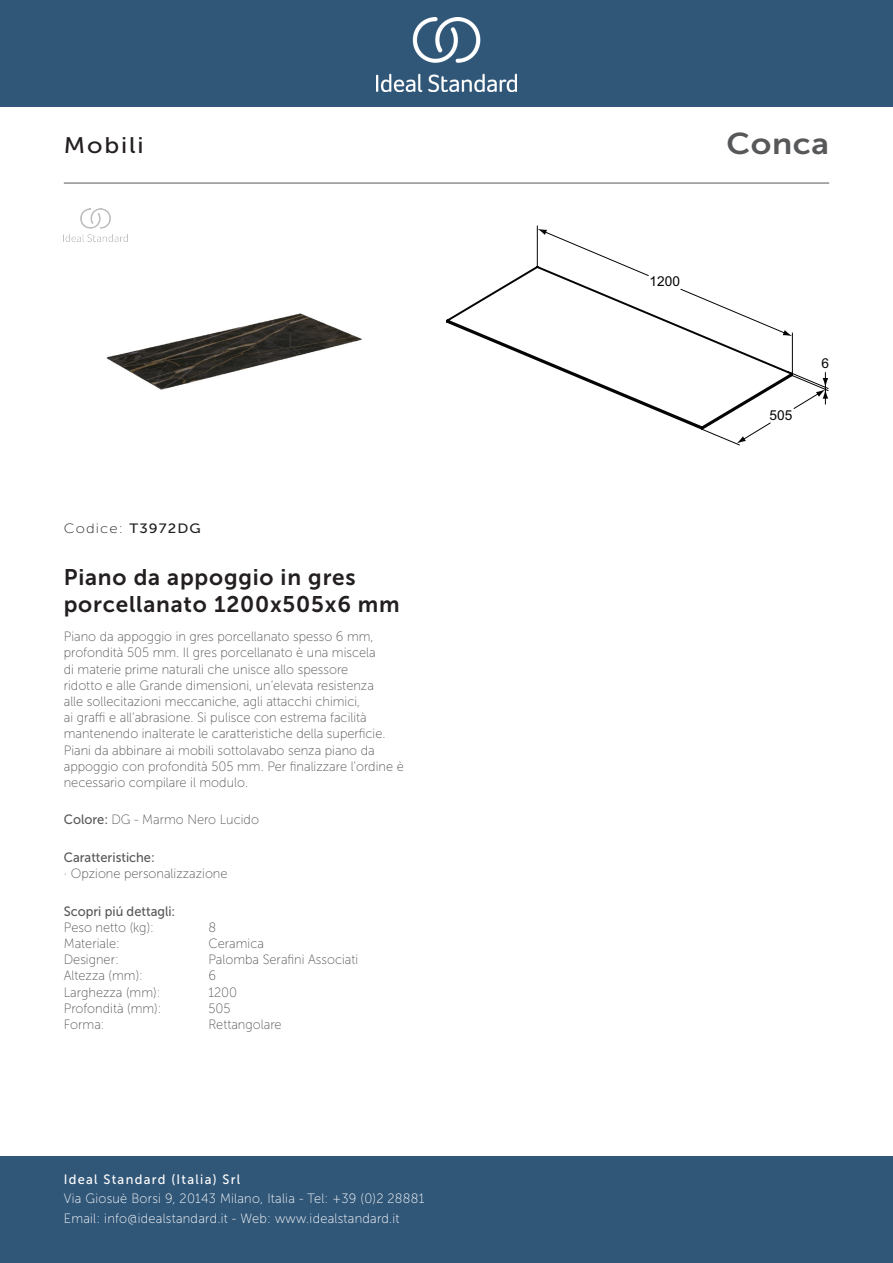
<style>
.page{position:relative;width:893px;height:1263px;background:#fff}
.page>*{position:absolute;margin:0;border:0;box-sizing:border-box;transform-origin:0 0}
._001_Produkttyp{font:30px "Museo Sans 700";letter-spacing:.02em;color:#57585a;scale:1.1 1}
.Article_Name{font:22.5px/27px "Museo Sans 700";letter-spacing:.035em;color:#231f20}
.t1{font:22.5px "Museo Sans 500";letter-spacing:.075em;color:#231f20;scale:1.1 1}
.t2{font:13.65px "Arial";color:#040503}
.Marketing_Descriptio{font:13.5px/16.2px "Museo Sans 100";color:#57585a;scale:.95 1}
.t3{font:13.5px/19.5px "Museo Sans 100";letter-spacing:.02em;color:#fff;scale:.95 1}
.Features{font:13.5px/16.2px "Museo Sans 100";color:#57585a;scale:.95 1}
.Designer{font:13.5px "Museo Sans 100";color:#57585a;scale:.95 1}
.Colour{font:13.5px "Museo Sans 100";color:#57585a;scale:.95 1}
.t4{font:13.5px "Museo Sans 500";letter-spacing:.1em;color:#fff;scale:.95 1}
.t5{font:13.5px "Museo Sans 500";color:#57585a;scale:.95 1}
.Material{font:13.5px "Museo Sans 100";color:#57585a;scale:.95 1}
.Width__mm{font:13.5px "Museo Sans 100";color:#57585a;scale:.95 1}
.Depth__mm{font:13.5px "Museo Sans 100";color:#57585a;scale:.95 1}
.Shape{font:13.5px "Museo Sans 100";color:#57585a;scale:.95 1}
.Net_Weight__kg{font:13.5px "Museo Sans 100";color:#57585a;scale:.95 1}
.t6{font:13.5px "Museo Sans 100";letter-spacing:.075em;color:#231f20;scale:1.1 1}
.Height__mm{font:13.5px "Museo Sans 100";color:#57585a;scale:.95 1}
.s1{font-family:"Museo Sans 500"}
</style>
<div class="page">
<div style="left:0;top:1157px;width:893px;height:106px;background:#305678"></div>
<div style="left:0;top:0;width:893px;height:107px;background:#305678"></div>
<img style="left:376px;top:18px;width:141px;height:73px">
<hr style="left:64px;top:183px;width:765px;height:1px;background:#57585a">
<img style="left:106px;top:313px;width:255px;height:77px">
<svg style="left:446px;top:266px;width:90px;height:94px"></svg>
<svg style="left:821px;top:372px;width:8px;height:33px"></svg>
<svg style="left:536px;top:225px;width:285px;height:220px"></svg>
<svg style="left:537px;top:229px;width:255px;height:107px"></svg>
<img style="left:65px;top:208px;width:63px;height:34px">
<p class="t1" style="left:64px;top:133px;width:74px">Mobili</p>
<p class="_001_Produkttyp" style="left:726px;top:127px;width:95px">Conca</p>
<p class="t6" style="left:64px;top:521px;width:126px">Codice: <span class="s1">T3972DG</span></p>
<p class="Article_Name" style="left:64px;top:564px;width:338px">Piano da appoggio in gres porcellanato 1200x505x6 mm</p>
<p class="Marketing_Descriptio" style="left:64px;top:629px;width:359px">Piano da appoggio in gres porcellanato spesso 6 mm, profondità 505 mm. Il gres porcellanato è una miscela<br>di materie prime naturali che unisce allo spessore<br>ridotto e alle Grande dimensioni, un‘elevata resistenza<br>alle sollecitazioni meccaniche, agli attacchi chimici,<br>ai graffi e all‘abrasione. Si pulisce con estrema facilità mantenendo inalterate le caratteristiche della superficie.<br>Piani da abbinare ai mobili sottolavabo senza piano da appoggio con profondità 505 mm. Per finalizzare l‘ordine è necessario compilare il modulo.</p>
<p class="Colour" style="left:64px;top:813px;width:207px"><span class="s1">Colore:</span> DG - Marmo Nero Lucido</p>
<p class="Features" style="left:64px;top:849px;width:174px"><span class="s1">Caratteristiche:<br></span>· Opzione personalizzazione</p>
<p class="t5" style="left:64px;top:903px;width:119px">Scopri piú dettagli:</p>
<p class="Net_Weight__kg" style="left:64px;top:920px;width:96px">Peso netto (kg):</p>
<p class="Net_Weight__kg" style="left:208px;top:920px;width:10px">8</p>
<p class="Material" style="left:64px;top:936px;width:61px">Materiale:</p>
<p class="Material" style="left:208px;top:936px;width:60px">Ceramica</p>
<p class="Designer" style="left:64px;top:952px;width:59px">Designer:</p>
<p class="Designer" style="left:208px;top:952px;width:159px">Palomba Serafini Associati</p>
<p class="Height__mm" style="left:64px;top:968px;width:85px">Altezza (mm):</p>
<p class="Height__mm" style="left:208px;top:968px;width:9px">6</p>
<p class="Width__mm" style="left:64px;top:985px;width:103px">Larghezza (mm):</p>
<p class="Width__mm" style="left:208px;top:985px;width:32px">1200</p>
<p class="Depth__mm" style="left:64px;top:1001px;width:104px">Profondità (mm):</p>
<p class="Depth__mm" style="left:208px;top:1001px;width:25px">505</p>
<p class="Shape" style="left:64px;top:1017px;width:45px">Forma:</p>
<p class="Shape" style="left:208px;top:1017px;width:79px">Rettangolare</p>
<p class="t4" style="left:64px;top:1172px;width:187px">Ideal Standard (Italia) Srl</p>
<p class="t3" style="left:64px;top:1189px;width:381px">Via Giosuè Borsi 9, 20143 Milano, Italia - Tel: +39 (0)2 28881<br>Email: info@idealstandard.it - Web: www.idealstandard.it</p>
<p class="t2" style="left:650px;top:272px;width:32px">1200</p>
<p class="t2" style="left:769px;top:406px;width:24px">505</p>
<p class="t2" style="left:822px;top:354px;width:9px">6</p>
</div>
